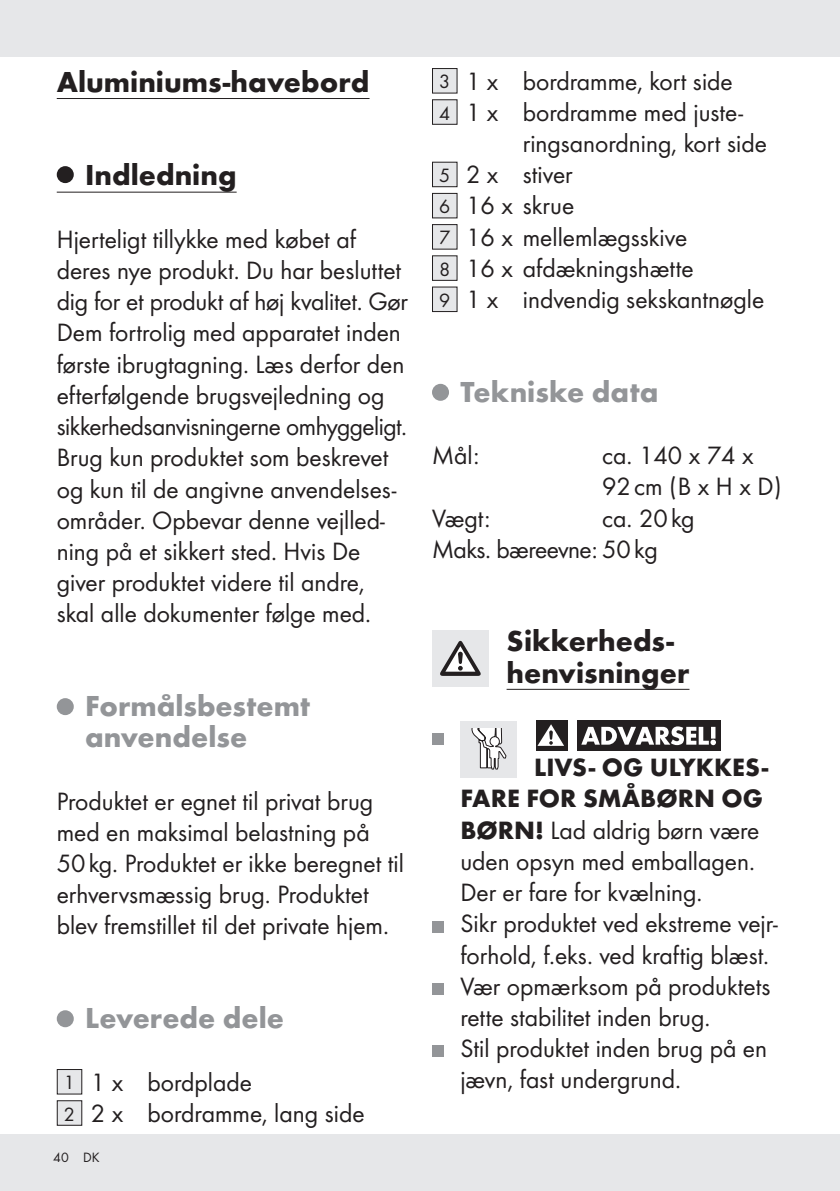
<style>
.page{position:relative;width:840px;height:1191px;background:#fff}
.page>*{position:absolute;margin:0;border:0;box-sizing:border-box;transform-origin:0 0}
.t1{font:700 30px/31.2px "Futura";color:#231f20}
.t2{font:700 30px/31.2px "Futura";color:#939598}
.t3{font:26px/31.2px "Futura Boo";color:#231f20}
.t4{font:700 26px/31.2px "Futura";color:#231f20;text-align:right}
.t5{font:26px/31.2px "Futura Boo";letter-spacing:-.02em;color:#231f20}
.t6{font:14px "Futura Boo";color:#231f20}
.s1{font-size:20px}
.s2{font-family:"Futura";font-weight:700}
</style>
<div class="page">
<div style="left:0;top:0;width:839px;height:57px;background:#e6e7e9"></div>
<div style="left:0;top:1134px;width:839px;height:57px;background:#e6e7e9"></div>
<hr style="left:57px;top:98px;width:312px;height:1px;background:#231f20">
<hr style="left:57px;top:192px;width:179px;height:1px;background:#231f20">
<div style="left:57px;top:166px;width:17px;height:17px;background:#231f20;border-radius:50%"></div>
<div style="left:57px;top:698px;width:17px;height:17px;background:#939598;border-radius:50%"></div>
<div style="left:57px;top:1010px;width:17px;height:17px;background:#939598;border-radius:50%"></div>
<div style="left:57px;top:1069px;width:25px;height:25px;background:#e6e7e9"></div>
<div style="left:57px;top:1069px;width:25px;height:25px;border:1px solid #231f20"></div>
<div style="left:57px;top:1100px;width:25px;height:25px;background:#e6e7e9"></div>
<div style="left:57px;top:1100px;width:25px;height:25px;border:1px solid #231f20"></div>
<hr style="left:506px;top:689px;width:183px;height:1px;background:#231f20">
<div style="left:432px;top:69px;width:25px;height:24px;background:#e6e7e9"></div>
<div style="left:432px;top:68px;width:25px;height:26px;border:1px solid #231f20"></div>
<div style="left:432px;top:100px;width:25px;height:24px;background:#e6e7e9"></div>
<div style="left:432px;top:99px;width:25px;height:26px;border:1px solid #231f20"></div>
<div style="left:432px;top:162px;width:25px;height:25px;background:#e6e7e9"></div>
<div style="left:432px;top:162px;width:25px;height:25px;border:1px solid #231f20"></div>
<div style="left:432px;top:193px;width:25px;height:25px;background:#e6e7e9"></div>
<div style="left:432px;top:193px;width:25px;height:25px;border:1px solid #231f20"></div>
<div style="left:432px;top:225px;width:25px;height:24px;background:#e6e7e9"></div>
<div style="left:432px;top:224px;width:25px;height:26px;border:1px solid #231f20"></div>
<div style="left:432px;top:256px;width:25px;height:24px;background:#e6e7e9"></div>
<div style="left:432px;top:255px;width:25px;height:26px;border:1px solid #231f20"></div>
<div style="left:432px;top:287px;width:25px;height:24px;background:#e6e7e9"></div>
<div style="left:432px;top:286px;width:25px;height:26px;border:1px solid #231f20"></div>
<div style="left:432px;top:384px;width:17px;height:17px;background:#939598;border-radius:50%"></div>
<div style="left:432px;top:630px;width:56px;height:56px;background:#e6e7e9"></div>
<svg style="left:440px;top:641px;width:40px;height:35px"></svg>
<div style="left:432px;top:733px;width:11px;height:12px;background:#939598"></div>
<div style="left:460px;top:720px;width:57px;height:57px;background:#e6e7e9"></div>
<svg style="left:471px;top:728px;width:35px;height:41px"></svg>
<div style="left:577px;top:720px;width:143px;height:31px;background:#231f20"></div>
<div style="left:535px;top:720px;width:32px;height:31px;background:#231f20"></div>
<svg style="left:537px;top:724px;width:27px;height:22px"></svg>
<svg style="left:581px;top:726px;width:134px;height:19px"></svg>
<div style="left:432px;top:921px;width:11px;height:11px;background:#939598"></div>
<div style="left:432px;top:983px;width:11px;height:11px;background:#939598"></div>
<div style="left:432px;top:1045px;width:11px;height:12px;background:#939598"></div>
<p class="t1" style="left:57px;top:64px;width:314px">Aluminiums-havebord</p>
<p class="t1" style="left:85px;top:157px;width:153px">Indledning</p>
<p class="t3" style="left:57px;top:222px;width:352px">Hjerteligt tillykke med købet af deres nye produkt. Du har besluttet dig for et produkt af høj kvalitet. Gør Dem fortrolig med apparatet inden første ibrugtagning. Læs derfor den efterfølgende brugsvejledning og sikkerhedsanvisningerne omhyggeligt.<br>Brug kun produktet som beskrevet og kun til de angivne anvendelses&shy;områder. Opbevar denne vejlled&shy;ning på et sikkert sted. Hvis De giver produktet videre til andre, skal alle dokumenter følge med.</p>
<p class="t2" style="left:85px;top:688px;width:226px">Formålsbestemt anvendelse</p>
<p class="t3" style="left:57px;top:784px;width:348px">Produktet er egnet til privat brug med en maksimal belastning på 50kg. Produktet er ikke beregnet til erhvervsmæssig brug. Produktet blev fremstillet til det private hjem.</p>
<p class="t2" style="left:85px;top:1000px;width:200px">Leverede dele</p>
<p class="t3" style="left:64px;top:1065px;width:302px"><span class="s1">1</span> 1 x bordplade<br><span class="s1">2</span> 2 x bordramme, lang side</p>
<p class="t6" style="left:53px;top:1147px;width:48px">40 DK</p>
<p class="t3" style="left:439px;top:64px;width:295px"><span class="s1">3</span> 1 x bordramme, kort side</p>
<p class="t3" style="left:439px;top:95px;width:305px"><span class="s1">4</span> 1 x bordramme med juste-</p>
<p class="t3" style="left:522px;top:126px;width:245px">ringsanordning, kort side</p>
<p class="t3" style="left:439px;top:158px;width:135px"><span class="s1">5</span> 2 x stiver</p>
<p class="t3" style="left:439px;top:189px;width:136px"><span class="s1">6</span> 16 x skrue</p>
<p class="t3" style="left:439px;top:220px;width:249px"><span class="s1">7</span> 16 x mellemlægsskive</p>
<p class="t3" style="left:439px;top:251px;width:256px"><span class="s1">8</span> 16 x afdækningshætte</p>
<p class="t3" style="left:439px;top:282px;width:326px"><span class="s1">9</span> 1 x indvendig sekskantnøgle</p>
<p class="t2" style="left:460px;top:374px;width:199px">Tekniske data</p>
<p class="t3" style="left:432px;top:438px;width:49px">Mål:</p>
<p class="t3" style="left:602px;top:438px;width:181px">ca. 140 x 74 x<br>92cm (B x H x D)</p>
<p class="t3" style="left:432px;top:501px;width:60px">Vægt:</p>
<p class="t5" style="left:432px;top:501px;width:264px;text-indent:170px">ca. 20kg<br>Maks. bæreevne: 50kg</p>
<p class="t1" style="left:506px;top:623px;width:184px">Sikkerheds&shy;henvisninger</p>
<p class="t4" style="left:460px;top:750px;width:309px">LIVS- OG ULYKKES-<br>FARE FOR SMÅBØRN OG</p>
<p class="t3" style="left:460px;top:813px;width:318px"><span class="s2">BØRN!</span> Lad aldrig børn være uden opsyn med emballagen.<br>Der er fare for kvælning.<br>Sikr produktet ved ekstreme vejr&shy;forhold, f.eks. ved kraftig blæst.<br>Vær opmærksom på produktets rette stabilitet inden brug.<br>Stil produktet inden brug på en jævn, fast undergrund.</p>
</div>
